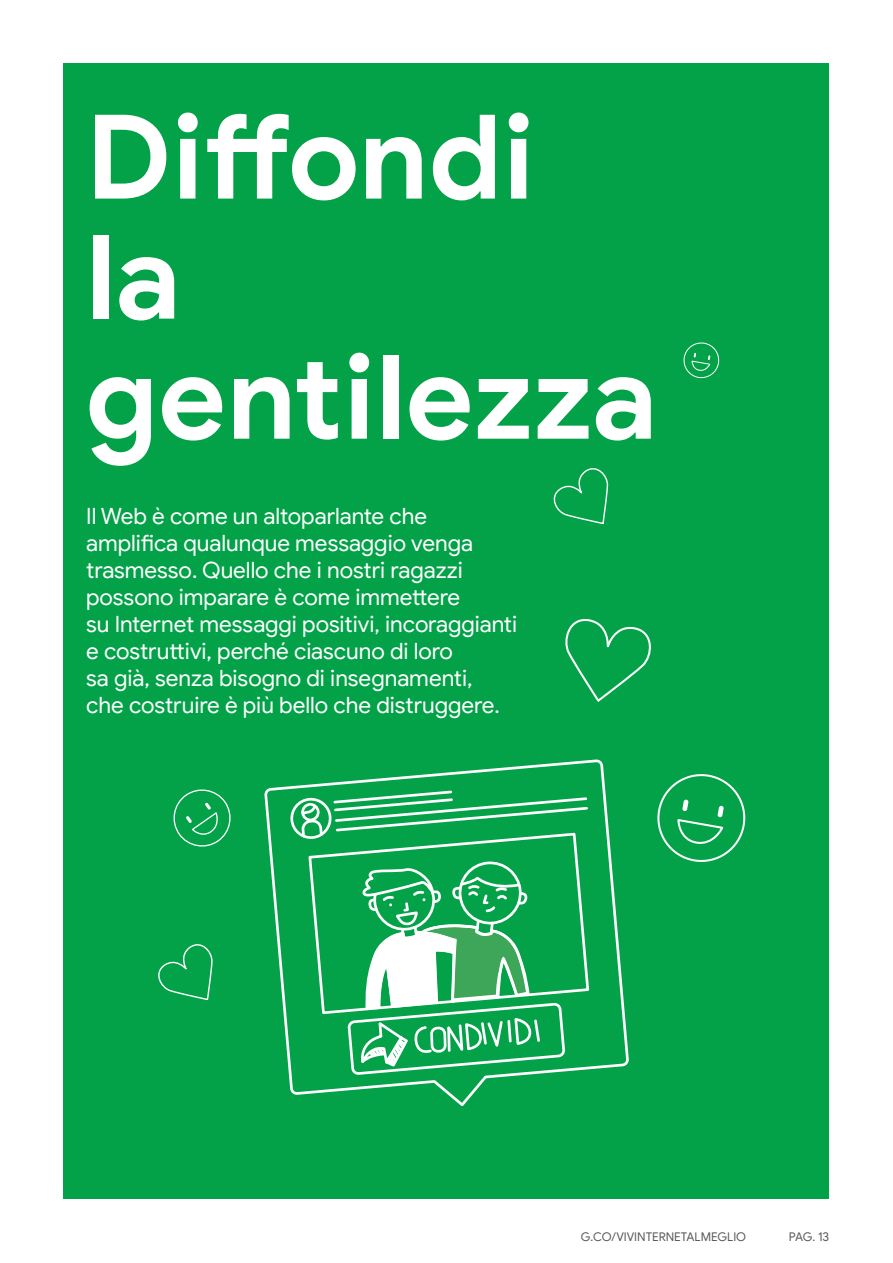
<style>
.page{position:relative;width:893px;height:1263px;background:#fff}
.page>*{position:absolute;margin:0;border:0;box-sizing:border-box;transform-origin:0 0}
.t1{font:700 117px/120px "Google Sans";color:#fff}
.t2{font:22.5px/27px "Google Sans";color:#fff}
.t3{font:12px "Google Sans";color:#575756}
</style>
<div class="page">
<div style="left:64px;top:64px;width:765px;height:1135px;background:#03a248"></div>
<svg style="left:265px;top:759px;width:363px;height:347px"></svg>
<svg style="left:307px;top:831px;width:284px;height:185px"></svg>
<svg style="left:332px;top:789px;width:257px;height:288px"></svg>
<svg style="left:565px;top:619px;width:86px;height:83px"></svg>
<svg style="left:553px;top:468px;width:55px;height:57px"></svg>
<svg style="left:158px;top:944px;width:55px;height:57px"></svg>
<svg style="left:657px;top:774px;width:89px;height:88px"></svg>
<svg style="left:173px;top:789px;width:58px;height:58px"></svg>
<svg style="left:683px;top:342px;width:37px;height:37px"></svg>
<h1 class="t1" style="left:85px;top:99px;width:574px">Diffondi la gentilezza</h1>
<p class="t2" style="left:86px;top:502px;width:433px">Il Web è come un altoparlante che amplifica qualunque messaggio venga trasmesso. Quello che i nostri ragazzi possono imparare è come immettere<br>su Internet messaggi positivi, incoraggianti e costruttivi, perché ciascuno di loro<br>sa già, senza bisogno di insegnamenti,<br>che costruire è più bello che distruggere.</p>
<p class="t3" style="left:581px;top:1229px;width:167px">G.CO/VIVINTERNETALMEGLIO</p>
<p class="t3" style="left:789px;top:1229px;width:42px">PAG. 13</p>
</div>
